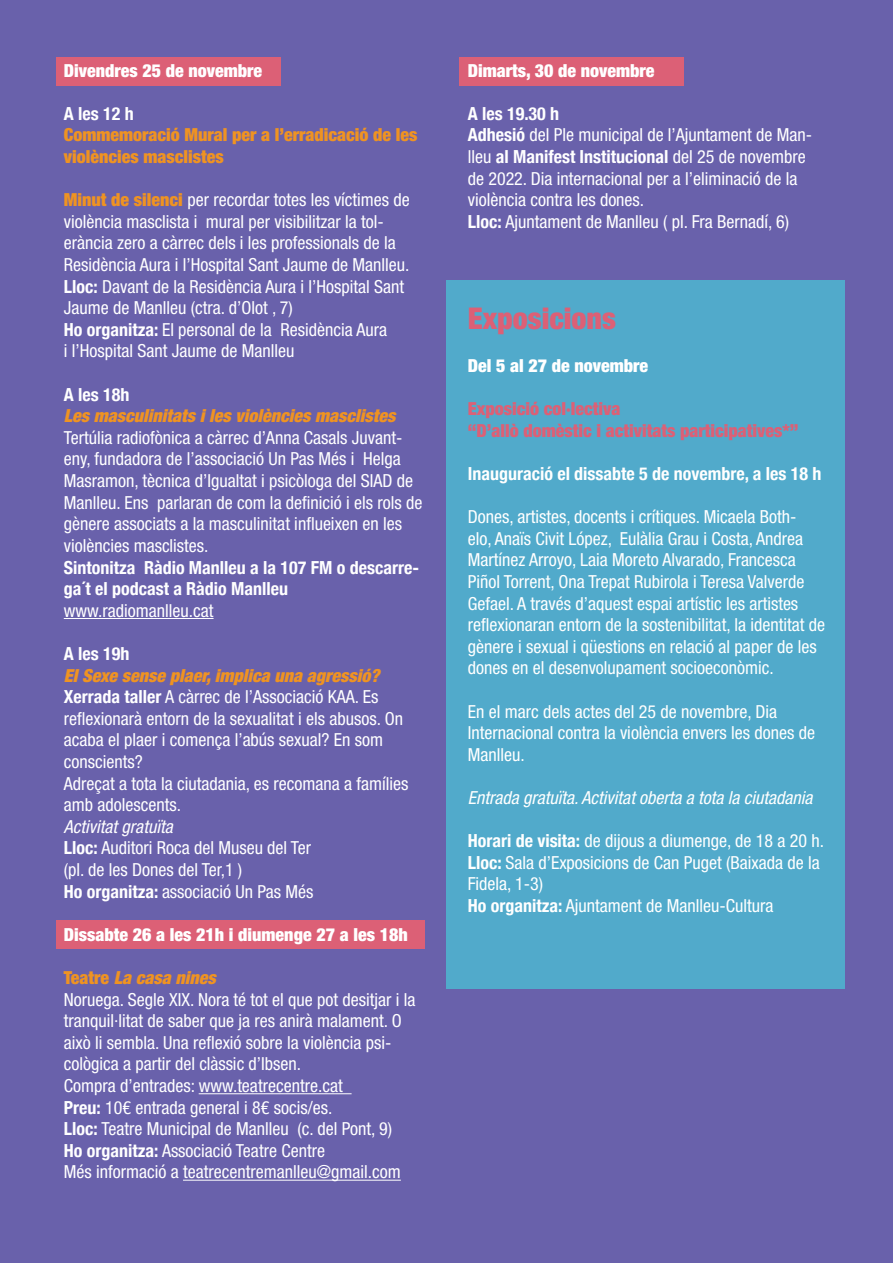
<style>
.page{position:relative;width:893px;height:1263px;background:#6961ab}
.page>*{position:absolute;margin:0;border:0;box-sizing:border-box;transform-origin:0 0}
.t1{font:900 condensed 30px "Helvetica Neue LT Pro";color:#dc6076}
.t2{font:condensed 18px/21.6px "Helvetica Neue LT Pro";color:#fff}
.t3{font:700 condensed 18px/21.6px "Helvetica Neue";color:#fff}
.t4{font:900 condensed 18px "Helvetica Neue LT Pro";color:#fff}
.t5{font:italic 900 condensed 18px "Helvetica Neue LT Pro";color:#ef9322}
.t6{font:italic condensed 18px "Helvetica Neue LT Pro";color:#fff}
.t7{font:900 condensed 18px "Helvetica Neue LT Pro";color:#dc6076}
.t8{font:900 condensed 18px/21.6px "Helvetica Neue LT Pro";color:#ef9322}
.s1{font-weight:900;color:#ef9322}
.s2{font-family:"Helvetica Neue";font-weight:700}
.s3{font-style:normal}
</style>
<div class="page">
<div style="left:446px;top:280px;width:399px;height:709px;background:#51aacb"></div>
<div style="left:57px;top:57px;width:224px;height:28px;background:#dc6076"></div>
<div style="left:57px;top:920px;width:368px;height:28px;background:#dc6076"></div>
<div style="left:459px;top:57px;width:224px;height:28px;background:#dc6076"></div>
<hr style="left:64px;top:618px;width:150px;height:1px;background:#fff">
<hr style="left:199px;top:1093px;width:153px;height:1px;background:#fff">
<hr style="left:183px;top:1180px;width:218px;height:1px;background:#fff">
<p class="t4" style="left:64px;top:59px;width:200px">Divendres 25 de novembre</p>
<p class="t3" style="left:64px;top:101px;width:71px">A les 12 h</p>
<p class="t8" style="left:64px;top:124px;width:355px">Commemoració Mural per a l’erradicació de les violències masclistes</p>
<p class="t2" style="left:64px;top:189px;width:348px"><span class="s1">Minut de silenci</span> per recordar totes les víctimes de violència masclista i mural per visibilitzar la tol&shy;erància zero a càrrec dels i les professionals de la Residència Aura i l’Hospital Sant Jaume de Manlleu.</p>
<p class="t2" style="left:64px;top:275px;width:342px"><span class="s2">Lloc:</span> Davant de la Residència Aura i l’Hospital Sant<br>Jaume de Manlleu (ctra. d’Olot , 7)</p>
<p class="t2" style="left:64px;top:319px;width:325px"><span class="s2">Ho organitza:</span> El personal de la Residència Aura</p>
<p class="t2" style="left:64px;top:340px;width:232px">i l’Hospital Sant Jaume de Manlleu</p>
<p class="t3" style="left:64px;top:382px;width:67px">A les 18h</p>
<p class="t5" style="left:64px;top:405px;width:333px">Les masculinitats i les violències masclistes</p>
<p class="t2" style="left:64px;top:427px;width:360px">Tertúlia radiofònica a càrrec d’Anna Casals Juvant&shy;eny, fundadora de l’associació Un Pas Més i Helga Masramon, tècnica d’Igualtat i psicòloga del SIAD de Manlleu. Ens parlaran de com la definició i els rols de gènere associats a la masculinitat influeixen en les violències masclistes.</p>
<p class="t3" style="left:64px;top:555px;width:357px">Sintonitza Ràdio Manlleu a la 107 FM o descarre&shy;ga´t el podcast a Ràdio Manlleu</p>
<p class="t2" style="left:64px;top:599px;width:151px">www.radiomanlleu.cat</p>
<p class="t3" style="left:64px;top:641px;width:67px">A les 19h</p>
<p class="t5" style="left:64px;top:664px;width:317px">El Sexe sense plaer, implica una agressió?</p>
<p class="t2" style="left:64px;top:686px;width:341px"><span class="s2">Xerrada taller</span> A càrrec de l’Associació KAA. Es reflexionarà entorn de la sexualitat i els abusos. On acaba el plaer i comença l’abús sexual? En som conscients?</p>
<p class="t2" style="left:64px;top:772px;width:346px">Adreçat a tota la ciutadania, es recomana a famílies amb adolescents.</p>
<p class="t6" style="left:64px;top:816px;width:110px">Activitat gratuïta</p>
<p class="t2" style="left:64px;top:837px;width:249px"><span class="s2">Lloc:</span> Auditori Roca del Museu del Ter</p>
<p class="t2" style="left:64px;top:859px;width:180px">(pl. de les Dones del Ter,1 )</p>
<p class="t2" style="left:64px;top:880px;width:251px"><span class="s2">Ho organitza:</span> associació Un Pas Més</p>
<p class="t4" style="left:64px;top:923px;width:346px">Dissabte 26 a les 21h i diumenge 27 a les 18h</p>
<p class="t5" style="left:64px;top:966px;width:154px"><span class="s3">Teatre</span> La casa nines</p>
<p class="t2" style="left:64px;top:988px;width:353px">Noruega. Segle XIX. Nora té tot el que pot desitjar i la tranquil·litat de saber que ja res anirà malament. O això li sembla. Una reflexió sobre la violència psi&shy;cològica a partir del clàssic d’Ibsen.</p>
<p class="t2" style="left:64px;top:1075px;width:281px">Compra d’entrades: www.teatrecentre.cat</p>
<p class="t2" style="left:64px;top:1096px;width:270px"><span class="s2">Preu:</span> 10€ entrada general i 8€ socis/es.</p>
<p class="t2" style="left:64px;top:1118px;width:330px"><span class="s2">Lloc:</span> Teatre Municipal de Manlleu (c. del Pont, 9)</p>
<p class="t2" style="left:64px;top:1139px;width:263px"><span class="s2">Ho organitza:</span> Associació Teatre Centre</p>
<p class="t2" style="left:64px;top:1161px;width:339px">Més informació a teatrecentremanlleu@gmail.com</p>
<p class="t4" style="left:468px;top:59px;width:188px">Dimarts, 30 de novembre</p>
<p class="t3" style="left:468px;top:101px;width:93px">A les 19.30 h</p>
<p class="t2" style="left:468px;top:124px;width:346px"><span class="s2">Adhesió</span> del Ple municipal de l’Ajuntament de Man&shy;lleu <span class="s2">al Manifest Institucional</span> del 25 de novembre de 2022. Dia internacional per a l’eliminació de la violència contra les dones.</p>
<p class="t2" style="left:468px;top:211px;width:323px"><span class="s2">Lloc:</span> Ajuntament de Manlleu ( pl. Fra Bernadí, 6)</p>
<p class="t1" style="left:468px;top:299px;width:150px">Exposicions</p>
<p class="t4" style="left:468px;top:354px;width:182px">Del 5 al 27 de novembre</p>
<p class="t7" style="left:468px;top:398px;width:154px">Exposició col·lectiva</p>
<p class="t7" style="left:468px;top:419px;width:332px">“D’allò domèstic i activitats participatives*”</p>
<p class="t3" style="left:468px;top:461px;width:355px">Inauguració el dissabte 5 de novembre, a les 18 h</p>
<p class="t2" style="left:468px;top:506px;width:359px">Dones, artistes, docents i crítiques. Micaela Both-<br>elo, Anaïs Civit López, Eulàlia Grau i Costa, Andrea Martínez Arroyo, Laia Moreto Alvarado, Francesca Piñol Torrent, Ona Trepat Rubirola i Teresa Valverde Gefael. A través d’aquest espai artístic les artistes reflexionaran entorn de la sostenibilitat, la identitat de gènere i sexual i qüestions en relació al paper de les dones en el desenvolupament socioeconòmic.</p>
<p class="t2" style="left:468px;top:700px;width:349px">En el marc dels actes del 25 de novembre, Dia<br>Internacional contra la violència envers les dones de<br>Manlleu.</p>
<p class="t6" style="left:468px;top:787px;width:346px">Entrada gratuïta. Activitat oberta a tota la ciutadania</p>
<p class="t2" style="left:468px;top:830px;width:358px"><span class="s2">Horari de visita:</span> de dijous a diumenge, de 18 a 20 h.</p>
<p class="t2" style="left:468px;top:851px;width:354px"><span class="s2">Lloc:</span> Sala d’Exposicions de Can Puget (Baixada de la<br>Fidela, 1-3)</p>
<p class="t2" style="left:468px;top:895px;width:307px"><span class="s2">Ho organitza:</span> Ajuntament de Manlleu-Cultura</p>
</div>
